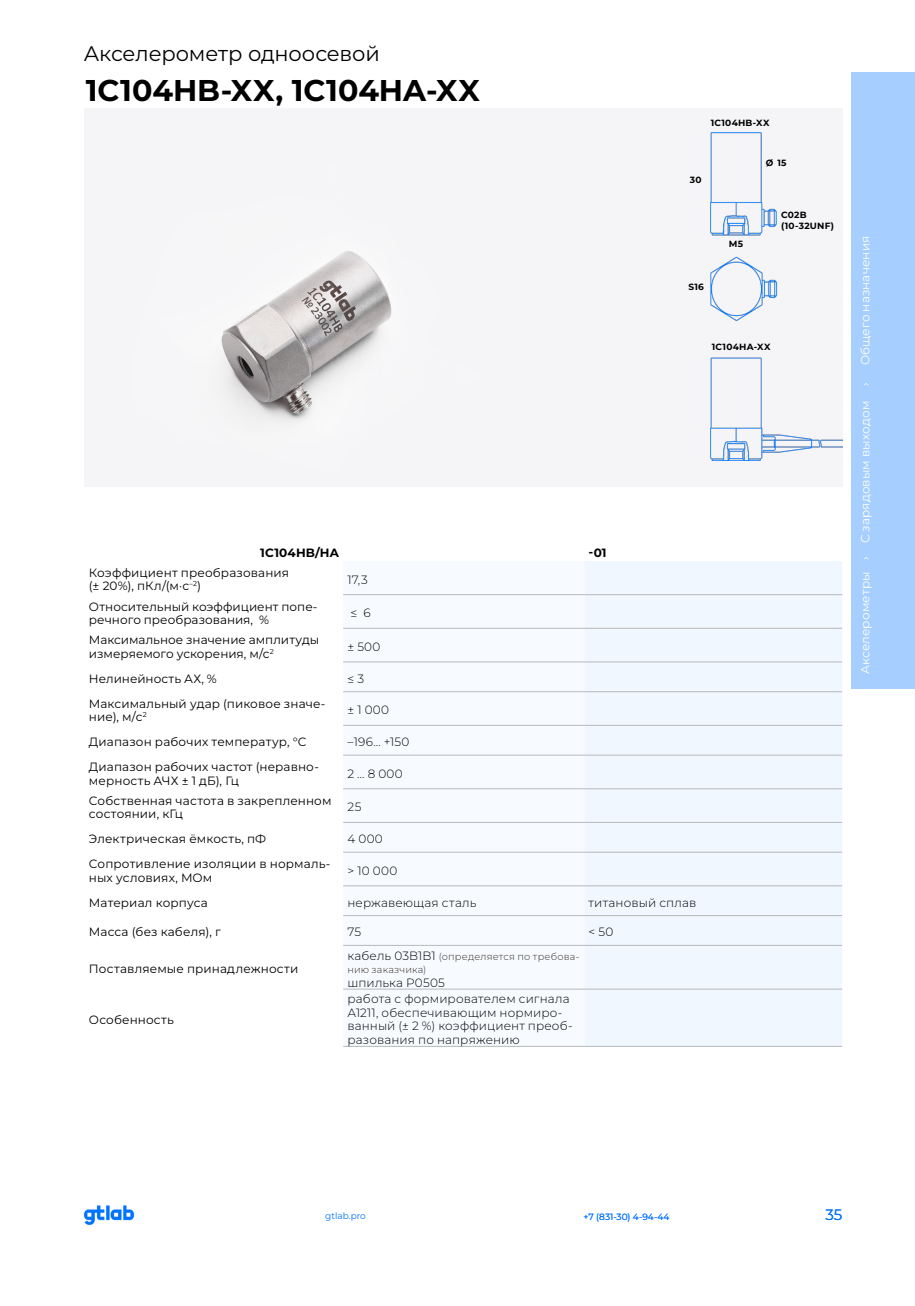
<style>
.page{position:relative;width:915px;height:1306px;background:#fff}
.page>*{position:absolute;margin:0;border:0;box-sizing:border-box;transform-origin:0 0}
.Модель{font:100 30px "Montserrat";color:#000}
.Модель-2{font:100 21px "Montserrat";letter-spacing:-.01em;color:#000}
.t1{font:100 15px "Montserrat";color:#0073ff}
.Таблица_0_Левая_коло{font:100 12px/13.5px "Montserrat";letter-spacing:.01em;color:#000}
.Таблица_0_Правые_кол{font:100 12px/13.5px "Montserrat";letter-spacing:.01em;color:#000}
.Хлебные_крошки_3{font:100 12px "Montserrat";letter-spacing:.01em;color:#fff}
.Таблица_0_Header{font:100 12px "Montserrat";letter-spacing:.01em;color:#000}
.Стиль_абзаца_2{font:100 12px "Montserrat";letter-spacing:.01em;color:#fff}
.Хлебные_крошки_NO{font:100 12px "Montserrat";color:#fff}
.Таблица_0_Правые_кол-2{font:100 9.75px/13.5px "Montserrat";letter-spacing:.015em;color:#372e2a}
.Хлебные_крошки_NO-2{font:100 9px "Montserrat";letter-spacing:.03em;color:#000}
.t2{font:100 9px "Montserrat";color:#0073ff}
.s1{font-size:12px;color:#000}
</style>
<div class="page">
<img style="left:83px;top:1205px;width:52px;height:20px">
<div style="left:850px;top:72px;width:64px;height:617px;background:#a6ceff"></div>
<img style="left:183px;top:163px;width:578px;height:321px">
<svg style="left:343px;top:595px;width:241px;height:451px"></svg>
<div style="left:584px;top:561px;width:257px;height:485px;background:#f0f7ff"></div>
<hr style="left:343px;top:594px;width:241px;height:1px;background:#b8b9bb">
<hr style="left:584px;top:594px;width:257px;height:1px;background:#b8b9bb">
<hr style="left:343px;top:628px;width:241px;height:1px;background:#b8b9bb">
<hr style="left:584px;top:628px;width:257px;height:1px;background:#b8b9bb">
<hr style="left:343px;top:661px;width:241px;height:1px;background:#b8b9bb">
<hr style="left:584px;top:661px;width:257px;height:1px;background:#b8b9bb">
<hr style="left:343px;top:691px;width:241px;height:1px;background:#b8b9bb">
<hr style="left:584px;top:691px;width:257px;height:1px;background:#b8b9bb">
<hr style="left:343px;top:725px;width:241px;height:1px;background:#b8b9bb">
<hr style="left:584px;top:725px;width:257px;height:1px;background:#b8b9bb">
<hr style="left:343px;top:755px;width:241px;height:1px;background:#b8b9bb">
<hr style="left:584px;top:755px;width:257px;height:1px;background:#b8b9bb">
<hr style="left:343px;top:788px;width:241px;height:1px;background:#b8b9bb">
<hr style="left:584px;top:788px;width:257px;height:1px;background:#b8b9bb">
<hr style="left:343px;top:822px;width:241px;height:1px;background:#b8b9bb">
<hr style="left:584px;top:822px;width:257px;height:1px;background:#b8b9bb">
<hr style="left:343px;top:852px;width:241px;height:1px;background:#b8b9bb">
<hr style="left:584px;top:852px;width:257px;height:1px;background:#b8b9bb">
<hr style="left:343px;top:885px;width:241px;height:1px;background:#b8b9bb">
<hr style="left:343px;top:915px;width:241px;height:1px;background:#b8b9bb">
<hr style="left:584px;top:915px;width:257px;height:1px;background:#b8b9bb">
<hr style="left:343px;top:945px;width:241px;height:1px;background:#b8b9bb">
<hr style="left:584px;top:945px;width:257px;height:1px;background:#b8b9bb">
<hr style="left:343px;top:988px;width:241px;height:1px;background:#b8b9bb">
<hr style="left:343px;top:1046px;width:241px;height:1px;background:#b8b9bb">
<hr style="left:584px;top:988px;width:257px;height:1px;background:#b8b9bb">
<hr style="left:584px;top:1046px;width:257px;height:1px;background:#b8b9bb">
<hr style="left:584px;top:885px;width:257px;height:1px;background:#b8b9bb">
<img style="left:710px;top:132px;width:141px;height:189px">
<img style="left:710px;top:342px;width:132px;height:118px">
<p class="Модель-2" style="left:84px;top:39px;width:297px">Акселерометр одноосевой</p>
<p class="Модель" style="left:86px;top:70px;width:395px">1C104HB-XX, 1C104HA-XX</p>
<p class="Хлебные_крошки_NO-2" style="left:710px;top:116px;width:60px">1C104HB-XX</p>
<p class="Хлебные_крошки_NO-2" style="left:689px;top:174px;width:13px">30</p>
<p class="Хлебные_крошки_NO-2" style="left:688px;top:281px;width:17px">S16</p>
<p class="Хлебные_крошки_NO-2" style="left:728px;top:238px;width:16px">М5</p>
<p class="Хлебные_крошки_NO-2" style="left:765px;top:157px;width:22px">Ø 15</p>
<p class="Хлебные_крошки_NO-2" style="left:780px;top:208px;width:27px">C02B</p>
<p class="Хлебные_крошки_NO-2" style="left:780px;top:219px;width:54px">(10-32UNF)</p>
<p class="Хлебные_крошки_NO-2" style="left:711px;top:340px;width:60px">1C104HA-XX</p>
<p class="Таблица_0_Header" style="left:260px;top:544px;width:80px">1C104HB/HA</p>
<p class="Таблица_0_Header" style="left:588px;top:544px;width:20px">-01</p>
<p class="Таблица_0_Левая_коло" style="left:89px;top:565px;width:202px">Коэффициент преобразования</p>
<p class="Таблица_0_Левая_коло" style="left:89px;top:579px;width:114px">(± 20%), пКл/(м·с<sup>–2</sup>)</p>
<p class="Таблица_0_Правые_кол" style="left:347px;top:572px;width:22px">17,3</p>
<p class="Таблица_0_Левая_коло" style="left:89px;top:599px;width:230px">Относительный коэффициент попе&shy;речного преобразования, %</p>
<p class="Таблица_0_Правые_кол" style="left:350px;top:606px;width:22px">≤ 6</p>
<p class="Таблица_0_Левая_коло" style="left:89px;top:633px;width:232px">Максимальное значение амплитуды измеряемого ускорения, м/с<sup>2</sup></p>
<p class="Таблица_0_Правые_кол" style="left:347px;top:639px;width:35px">± 500</p>
<p class="Таблица_0_Левая_коло" style="left:89px;top:671px;width:129px">Нелинейность АХ, %</p>
<p class="Таблица_0_Правые_кол" style="left:347px;top:671px;width:18px">≤ 3</p>
<p class="Таблица_0_Левая_коло" style="left:89px;top:696px;width:238px">Максимальный удар (пиковое значе&shy;ние), м/с<sup>2</sup></p>
<p class="Таблица_0_Правые_кол" style="left:347px;top:703px;width:43px">± 1 000</p>
<p class="Таблица_0_Левая_коло" style="left:89px;top:734px;width:219px">Диапазон рабочих температур, °С</p>
<p class="Таблица_0_Правые_кол" style="left:347px;top:734px;width:63px">–196… +150</p>
<p class="Таблица_0_Левая_коло" style="left:89px;top:759px;width:231px">Диапазон рабочих частот (неравно&shy;мерность АЧХ ± 1 дБ), Гц</p>
<p class="Таблица_0_Правые_кол" style="left:347px;top:766px;width:57px">2 … 8 000</p>
<p class="Таблица_0_Левая_коло" style="left:89px;top:793px;width:244px">Собственная частота в закрепленном состоянии, кГц</p>
<p class="Таблица_0_Правые_кол" style="left:347px;top:800px;width:15px">25</p>
<p class="Таблица_0_Левая_коло" style="left:89px;top:831px;width:179px">Электрическая ёмкость, пФ</p>
<p class="Таблица_0_Правые_кол" style="left:347px;top:831px;width:37px">4 000</p>
<p class="Таблица_0_Левая_коло" style="left:89px;top:856px;width:243px">Сопротивление изоляции в нормаль&shy;ных условиях, МОм</p>
<p class="Таблица_0_Правые_кол" style="left:347px;top:863px;width:51px">&gt; 10 000</p>
<p class="Таблица_0_Левая_коло" style="left:89px;top:895px;width:120px">Материал корпуса</p>
<p class="Таблица_0_Правые_кол" style="left:347px;top:895px;width:130px">нержавеющая сталь</p>
<p class="Таблица_0_Правые_кол" style="left:588px;top:895px;width:109px">титановый сплав</p>
<p class="Таблица_0_Левая_коло" style="left:89px;top:925px;width:133px">Масса (без кабеля), г</p>
<p class="Таблица_0_Правые_кол" style="left:347px;top:925px;width:15px">75</p>
<p class="Таблица_0_Правые_кол" style="left:588px;top:925px;width:26px">&lt; 50</p>
<p class="Таблица_0_Левая_коло" style="left:89px;top:961px;width:211px">Поставляемые принадлежности</p>
<p class="Таблица_0_Правые_кол-2" style="left:347px;top:949px;width:233px"><span class="s1">кабель 03B1B1</span> (определяется по требова&shy;нию заказчика)</p>
<p class="Таблица_0_Правые_кол" style="left:347px;top:975px;width:99px">шпилька P0505</p>
<p class="Таблица_0_Левая_коло" style="left:89px;top:1012px;width:86px">Особенность</p>
<p class="Таблица_0_Правые_кол" style="left:347px;top:991px;width:226px">работа с формирователем сигнала<br>А1211, обеспечивающим нормиро&shy;ванный (± 2 %) коэффициент преоб&shy;разования по напряжению</p>
<p class="Хлебные_крошки_3" style="left:856px;top:365px;width:131px;rotate:-90deg">Общего назначения</p>
<p class="Хлебные_крошки_NO" style="left:856px;top:386px;width:5px;rotate:-90deg">›</p>
<p class="Хлебные_крошки_3" style="left:856px;top:543px;width:144px;rotate:-90deg">С зарядовым выходом</p>
<p class="Хлебные_крошки_NO" style="left:856px;top:560px;width:5px;rotate:-90deg">›</p>
<p class="Стиль_абзаца_2" style="left:856px;top:674px;width:104px;rotate:-90deg">Акселерометры</p>
<p class="t2" style="left:325px;top:1210px;width:42px">gtlab.pro</p>
<p class="t2" style="left:583px;top:1210px;width:87px">+7 (831-30) 4-94-44</p>
<p class="t1" style="left:825px;top:1204px;width:18px">35</p>
</div>
